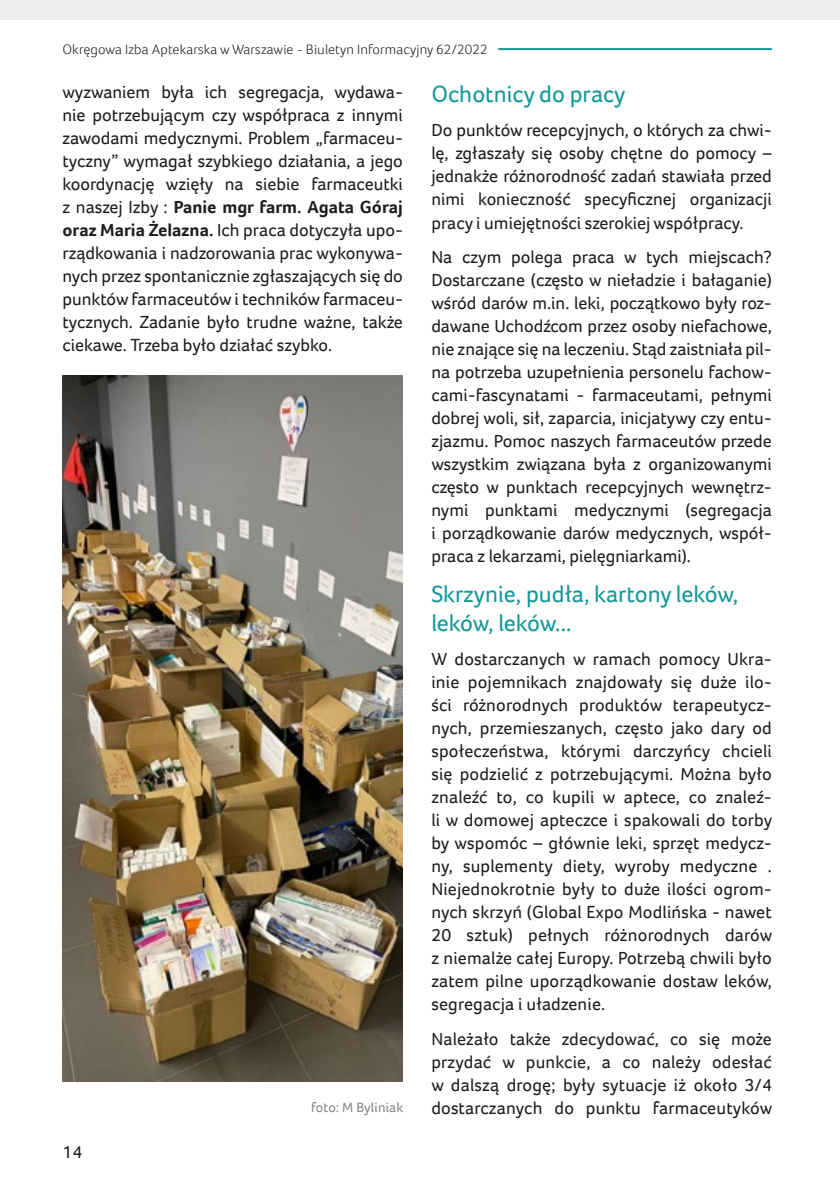
<style>
.page{position:relative;width:840px;height:1191px;background:#fff}
.page>*{position:absolute;margin:0;border:0;box-sizing:border-box;transform-origin:0 0}
.t1{font:24px/28.8px "Foco";color:#149797}
.t2{font:18px/23px "Foco";color:#1d1d1b;text-align:justify}
.t3{font:300 14px "Foco";letter-spacing:.01em;color:#1d1d1b}
.t4{font:14px "Foco";letter-spacing:.01em;color:#878787}
.s1{font-weight:700}
</style>
<div class="page">
<hr style="left:498px;top:48px;width:273px;height:2px;background:#149797">
<div style="left:0;top:0;width:839px;height:19px;background:#ededed"></div>
<img style="left:62px;top:375px;width:341px;height:706px">
<p class="t3" style="left:62px;top:40px;width:426px">Okręgowa Izba Aptekarska w Warszawie - Biuletyn Informacyjny 62/2022</p>
<p class="t2" style="left:62px;top:80px;width:342px">wyzwaniem była ich segregacja, wydawa&shy;nie potrzebującym czy współpraca z innymi zawodami medycznymi. Problem „farmaceu&shy;tyczny” wymagał szybkiego działania, a jego koordynację wzięły na siebie farmaceutki z naszej Izby : <span class="s1">Panie mgr farm. Agata Góraj oraz Maria Żelazna.</span> Ich praca dotyczyła upo&shy;rządkowania i nadzorowania prac wykonywa&shy;nych przez spontanicznie zgłaszających się do punktów farmaceutów i techników farmaceu&shy;tycznych. Zadanie było trudne ważne, także ciekawe. Trzeba było działać szybko.</p>
<p class="t1" style="left:431px;top:79px;width:195px">Ochotnicy do pracy</p>
<p class="t2" style="left:431px;top:119px;width:342px">Do punktów recepcyjnych, o których za chwi&shy;lę, zgłaszały się osoby chętne do pomocy – jednakże różnorodność zadań stawiała przed nimi konieczność specyficznej organizacji pracy i umiejętności szerokiej współpracy.</p>
<p class="t2" style="left:431px;top:245px;width:342px">Na czym polega praca w tych miejscach?<br>Dostarczane (często w nieładzie i bałaganie) wśród darów m.in. leki, początkowo były roz&shy;dawane Uchodźcom przez osoby niefachowe, nie znające się na leczeniu. Stąd zaistniała pil&shy;na potrzeba uzupełnienia personelu fachow&shy;cami-fascynatami - farmaceutami, pełnymi dobrej woli, sił, zaparcia, inicjatywy czy entu&shy;zjazmu. Pomoc naszych farmaceutów przede wszystkim związana była z organizowanymi często w punktach recepcyjnych wewnętrz&shy;nymi punktami medycznymi (segregacja i porządkowanie darów medycznych, współ&shy;praca z lekarzami, pielęgniarkami).</p>
<p class="t1" style="left:431px;top:579px;width:308px">Skrzynie, pudła, kartony leków, leków, leków...</p>
<p class="t2" style="left:431px;top:647px;width:342px">W dostarczanych w ramach pomocy Ukra&shy;inie pojemnikach znajdowały się duże ilo&shy;ści różnorodnych produktów terapeutycz&shy;nych, przemieszanych, często jako dary od społeczeństwa, którymi darczyńcy chcieli się podzielić z potrzebującymi. Można było znaleźć to, co kupili w aptece, co znaleź&shy;li w domowej apteczce i spakowali do torby by wspomóc – głównie leki, sprzęt medycz&shy;ny, suplementy diety, wyroby medyczne .<br>Niejednokrotnie były to duże ilości ogrom&shy;nych skrzyń (Global Expo Modlińska - nawet 20 sztuk) pełnych różnorodnych darów z niemalże całej Europy. Potrzebą chwili było zatem pilne uporządkowanie dostaw leków, segregacja i uładzenie.</p>
<p class="t2" style="left:431px;top:1027px;width:342px">Należało także zdecydować, co się może przydać w punkcie, a co należy odesłać w dalszą drogę; były sytuacje iż około 3/4</p>
<p class="t2" style="left:62px;top:1140px;width:21px">14</p>
<p class="t4" style="left:311px;top:1098px;width:94px">foto: M Byliniak</p>
<p class="t2" style="left:431px;top:1096px;width:342px">dostarczanych do punktu farmaceutyków</p>
</div>
